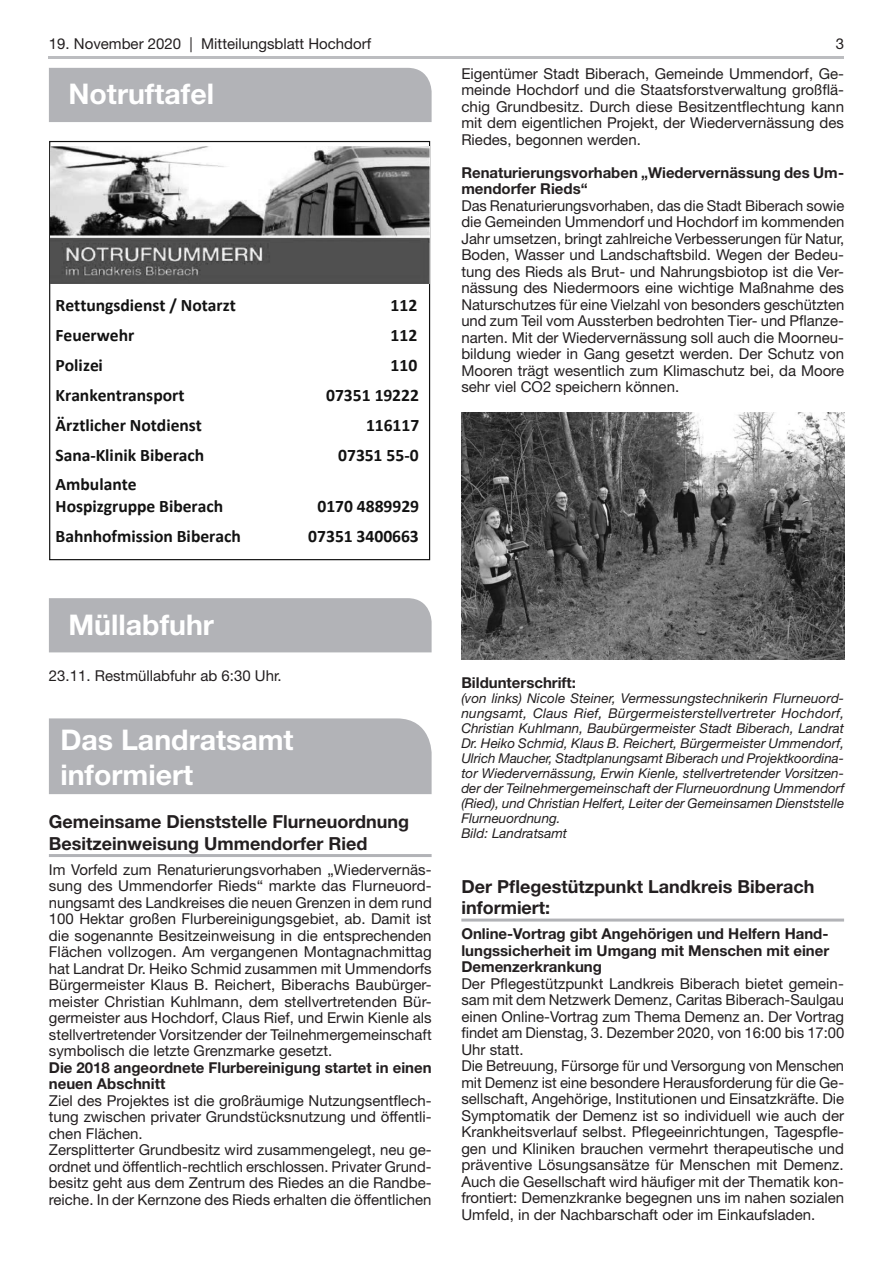
<style>
.page{position:relative;width:893px;height:1263px;background:#fff}
.page>*{position:absolute;margin:0;border:0;box-sizing:border-box;transform-origin:0 0}
.t1{font:700 28.5px/34.2px "Helvetica Neue LT Std";color:#fff}
.t2{font:700 18px/21.6px "Helvetica Neue LT Std";color:#231f20}
.t3{font:700 17.55px/21.5px "Calibri";letter-spacing:-.005em;color:#121212}
.t4{font:15px/16.5px "Helvetica Neue LT Std";color:#231f20;text-align:justify}
.t5{font:700 15px/16.5px "Helvetica Neue LT Std";color:#231f20}
.t6{font:italic 13.5px/15px "Helvetica Neue LT Std";color:#231f20}
</style>
<div class="page">
<hr style="left:49px;top:56px;width:795px;height:3px;background:#bcbdc0">
<hr style="left:49px;top:854px;width:383px;height:3px;background:#b2b3b7">
<div style="left:49px;top:68px;width:383px;height:54px;background:#b2b3b7"></div>
<img style="left:51px;top:146px;width:378px;height:138px">
<div style="left:49px;top:598px;width:383px;height:54px;background:#b2b3b7"></div>
<div style="left:49px;top:718px;width:383px;height:76px;background:#b2b3b7"></div>
<hr style="left:461px;top:918px;width:383px;height:3px;background:#b2b3b7">
<img style="left:461px;top:413px;width:383px;height:246px">
<p class="t4" style="left:49px;top:35px;width:324px">19. November 2020 | Mitteilungsblatt Hochdorf</p>
<p class="t4" style="left:836px;top:35px;width:10px">3</p>
<h1 class="t1" style="left:68px;top:76px;width:147px">Notruftafel</h1>
<p class="t4" style="left:461px;top:65px;width:384px">Eigentümer Stadt Biberach, Gemeinde Ummendorf, Ge&shy;meinde Hochdorf und die Staatsforstverwaltung großflä&shy;chig Grundbesitz. Durch diese Besitzentflechtung kann mit dem eigentlichen Projekt, der Wiedervernässung des Riedes, begonnen werden.</p>
<p class="t5" style="left:461px;top:164px;width:384px">Renaturierungsvorhaben „Wiedervernässung des Um&shy;mendorfer Rieds“</p>
<p class="t4" style="left:461px;top:197px;width:384px">Das Renaturierungsvorhaben, das die Stadt Biberach sowie die Gemeinden Ummendorf und Hochdorf im kommenden Jahr umsetzen, bringt zahlreiche Verbesserungen für Natur, Boden, Wasser und Landschaftsbild. Wegen der Bedeu&shy;tung des Rieds als Brut- und Nahrungsbiotop ist die Ver&shy;nässung des Niedermoors eine wichtige Maßnahme des Naturschutzes für eine Vielzahl von besonders geschützten und zum Teil vom Aussterben bedrohten Tier- und Pflanze&shy;narten. Mit der Wiedervernässung soll auch die Moorneu&shy;bildung wieder in Gang gesetzt werden. Der Schutz von Mooren trägt wesentlich zum Klimaschutz bei, da Moore sehr viel CO2 speichern können.</p>
<p class="t3" style="left:56px;top:294px;width:182px">Rettungsdienst / Notarzt</p>
<p class="t3" style="left:391px;top:294px;width:28px">112</p>
<p class="t3" style="left:56px;top:324px;width:80px">Feuerwehr</p>
<p class="t3" style="left:391px;top:324px;width:28px">112</p>
<p class="t3" style="left:56px;top:354px;width:49px">Polizei</p>
<p class="t3" style="left:391px;top:354px;width:28px">110</p>
<p class="t3" style="left:56px;top:384px;width:130px">Krankentransport</p>
<p class="t3" style="left:326px;top:384px;width:94px">07351 19222</p>
<p class="t3" style="left:56px;top:414px;width:148px">Ärztlicher Notdienst</p>
<p class="t3" style="left:366px;top:414px;width:55px">116117</p>
<p class="t3" style="left:56px;top:444px;width:150px">Sana-Klinik Biberach</p>
<p class="t3" style="left:338px;top:444px;width:82px">07351 55-0</p>
<p class="t3" style="left:56px;top:474px;width:169px">Ambulante<br>Hospizgruppe Biberach</p>
<p class="t3" style="left:317px;top:495px;width:103px">0170 4889929</p>
<p class="t3" style="left:56px;top:525px;width:187px">Bahnhofmission Biberach</p>
<p class="t3" style="left:308px;top:525px;width:112px">07351 3400663</p>
<h1 class="t1" style="left:68px;top:607px;width:147px">Müllabfuhr</h1>
<p class="t4" style="left:49px;top:667px;width:234px">23.11. Restmüllabfuhr ab 6:30 Uhr.</p>
<h1 class="t1" style="left:60px;top:722px;width:235px">Das Landratsamt informiert</h1>
<p class="t2" style="left:49px;top:810px;width:362px">Gemeinsame Dienststelle Flurneuordnung<br>Besitzeinweisung Ummendorfer Ried</p>
<p class="t4" style="left:49px;top:861px;width:384px">Im Vorfeld zum Renaturierungsvorhaben „Wiedervernäs&shy;sung des Ummendorfer Rieds“ markte das Flurneuord&shy;nungsamt des Landkreises die neuen Grenzen in dem rund 100 Hektar großen Flurbereinigungsgebiet, ab. Damit ist die sogenannte Besitzeinweisung in die entsprechenden Flächen vollzogen. Am vergangenen Montagnachmittag hat Landrat Dr. Heiko Schmid zusammen mit Ummendorfs Bürgermeister Klaus B. Reichert, Biberachs Baubürger&shy;meister Christian Kuhlmann, dem stellvertretenden Bür&shy;germeister aus Hochdorf, Claus Rief, und Erwin Kienle als stellvertretender Vorsitzender der Teilnehmergemeinschaft symbolisch die letzte Grenzmarke gesetzt.</p>
<p class="t5" style="left:49px;top:1059px;width:384px">Die 2018 angeordnete Flurbereinigung startet in einen neuen Abschnitt</p>
<p class="t4" style="left:49px;top:1092px;width:384px;text-align:left">Ziel des Projektes ist die großräumige Nutzungsentflech&shy;tung zwischen privater Grundstücksnutzung und öffentli&shy;chen Flächen.<br>Zersplitterter Grundbesitz wird zusammengelegt, neu ge&shy;ordnet und öffentlich-rechtlich erschlossen. Privater Grund&shy;besitz geht aus dem Zentrum des Riedes an die Randbe&shy;reiche. In der Kernzone des Rieds erhalten die öffentlichen</p>
<p class="t5" style="left:461px;top:674px;width:116px">Bildunterschrift:</p>
<p class="t6" style="left:461px;top:690px;width:384px">(von links) Nicole Steiner, Vermessungstechnikerin Flurneuord&shy;nungsamt, Claus Rief, Bürgermeisterstellvertreter Hochdorf, Christian Kuhlmann, Baubürgermeister Stadt Biberach, Landrat Dr. Heiko Schmid, Klaus B. Reichert, Bürgermeister Ummendorf, Ulrich Maucher, Stadtplanungsamt Biberach und Projektkoordina&shy;tor Wiedervernässung, Erwin Kienle, stellvertretender Vorsitzen&shy;der der Teilnehmergemeinschaft der Flurneuordnung Ummendorf (Ried), und Christian Helfert, Leiter der Gemeinsamen Dienststelle Flurneuordnung.<br>Bild: Landratsamt</p>
<p class="t2" style="left:461px;top:875px;width:355px">Der Pflegestützpunkt Landkreis Biberach informiert:</p>
<p class="t5" style="left:461px;top:925px;width:369px;text-align:justify">Online-Vortrag gibt Angehörigen und Helfern Hand&shy;lungssicherheit im Umgang mit Menschen mit einer Demenzerkrankung</p>
<p class="t4" style="left:461px;top:975px;width:384px;text-align:left">Der Pflegestützpunkt Landkreis Biberach bietet gemein&shy;sam mit dem Netzwerk Demenz, Caritas Biberach-Saulgau einen Online-Vortrag zum Thema Demenz an. Der Vortrag findet am Dienstag, 3. Dezember 2020, von 16:00 bis 17:00<br>Uhr statt.<br>Die Betreuung, Fürsorge für und Versorgung von Menschen mit Demenz ist eine besondere Herausforderung für die Ge&shy;sellschaft, Angehörige, Institutionen und Einsatzkräfte. Die Symptomatik der Demenz ist so individuell wie auch der Krankheitsverlauf selbst. Pflegeeinrichtungen, Tagespfle&shy;gen und Kliniken brauchen vermehrt therapeutische und präventive Lösungsansätze für Menschen mit Demenz.<br>Auch die Gesellschaft wird häufiger mit der Thematik kon&shy;frontiert: Demenzkranke begegnen uns im nahen sozialen Umfeld, in der Nachbarschaft oder im Einkaufsladen.</p>
</div>
